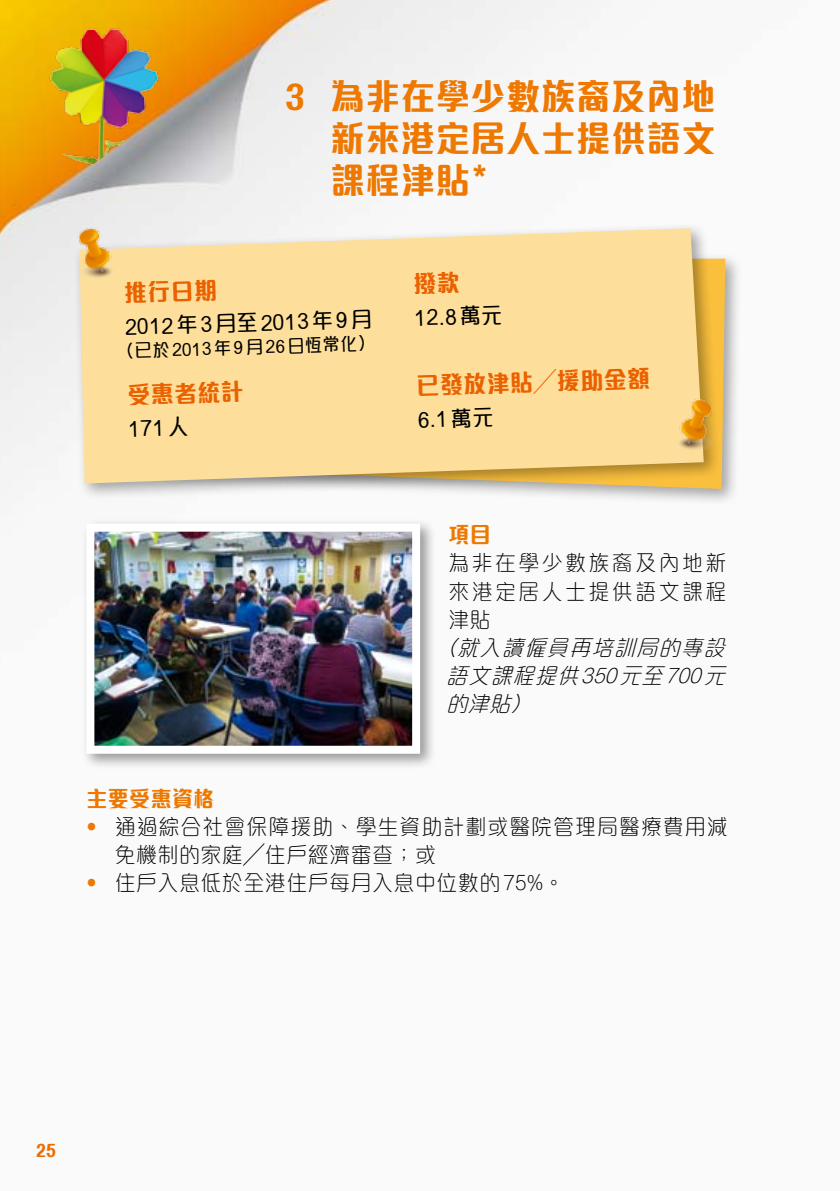
<style>
.page{position:relative;width:840px;height:1191px;background:#fff}
.page>*{position:absolute;margin:0;border:0;box-sizing:border-box;transform-origin:0 0}
.t1{font:800 36px/42px "M Elle HK";letter-spacing:.025em;color:#ee7800;text-align:justify;scale:.95 1}
.t2{font:800 24px "M Elle HK";color:#eb6100;scale:.95 1}
.t3{font:300 22px/28px "M Elle HK";letter-spacing:.05em;color:#000;text-align:justify;scale:.95 1}
.t4{font:italic 300 22px/28px "M Elle HK";color:#000;text-align:justify;scale:.95 1}
.t5{font:500 22px "M Elle HK";color:#000;scale:.95 1}
.t6{font:300 22px "M Elle HK";letter-spacing:.025em;color:#000;scale:.95 1}
.t7{font:800 22px "M Elle HK";letter-spacing:.025em;color:#ee7800;scale:.95 1}
.t8{font:500 18px "M Elle HK";color:#000;scale:.95 1}
.t9{font:800 18px "M Elle HK";color:#ed6c00;scale:.95 1}
.s1{color:#ee7800}
.s2{font-family:"M Hei HK"}
</style>
<div class="page">
<img style="left:0;top:0;width:590px;height:503px">
<img style="left:45px;top:11px;width:121px;height:159px">
<div style="left:81px;top:518px;width:355px;height:252px;background:#000;opacity:.4"></div>
<img style="left:95px;top:532px;width:316px;height:212px">
<div style="left:86px;top:523px;width:334px;height:230px;border:8px solid #fff"></div>
<div style="left:150px;top:252px;width:592px;height:254px;background:#000;opacity:.35"></div>
<div style="left:73px;top:222px;width:647px;height:279px;background:#000;opacity:.35"></div>
<svg style="left:79px;top:228px;width:624px;height:255px;background:#f9dc9b"></svg>
<img style="left:57px;top:215px;width:70px;height:78px">
<img style="left:664px;top:387px;width:70px;height:77px">
<svg style="left:414px;top:271px;width:45px;height:23px"></svg>
<h1 class="t1" style="left:330px;top:77px;width:406px;text-indent:-45px">3 為非在學少數族裔及內地新來港定居人士提供語文課程津貼*</h1>
<p class="t2" style="left:124px;top:281px;width:99px;rotate:-2deg">推行日期</p>
<p class="t5" style="left:125px;top:316px;width:261px;rotate:-2deg">2012年3月至2013年9月</p>
<p class="t8" style="left:117px;top:342px;width:272px;rotate:-2deg">（已於2013年9月26日恆常化）</p>
<p class="t2" style="left:127px;top:383px;width:124px;rotate:-2deg">受惠者統計</p>
<p class="t5" style="left:128px;top:417px;width:65px;rotate:-2deg">171人</p>
<p class="t5" style="left:414px;top:307px;width:94px;rotate:-2deg">12.8萬元</p>
<p class="t2" style="left:416px;top:374px;width:247px;rotate:-2deg">已發放津貼╱援助金額</p>
<p class="t5" style="left:417px;top:408px;width:81px;rotate:-2deg">6.1萬元</p>
<p class="t7" style="left:448px;top:524px;width:46px">項目</p>
<p class="t3" style="left:448px;top:549px;width:294px">為非在學少數族裔及內地新來港定居人士提供語文課程津貼</p>
<p class="t4" style="left:446px;top:633px;width:300px;text-indent:-10px">（就入讀僱員再培訓局的專設語文課程提供350元至700元的津貼）</p>
<p class="t7" style="left:86px;top:788px;width:136px">主要受惠資格</p>
<p class="t3" style="left:115px;top:813px;width:646px;text-indent:-34px"><span class="s1">•</span> 通過綜合社會保障援助、學生資助計劃或醫院管理局醫療費用減免機制的家庭<span class="s2">╱</span>住戶經濟審查；或</p>
<p class="t6" style="left:81px;top:872px;width:510px"><span class="s1">•</span> 住戶入息低於全港住戶每月入息中位數的75%。</p>
<p class="t9" style="left:36px;top:1141px;width:22px">25</p>
</div>
